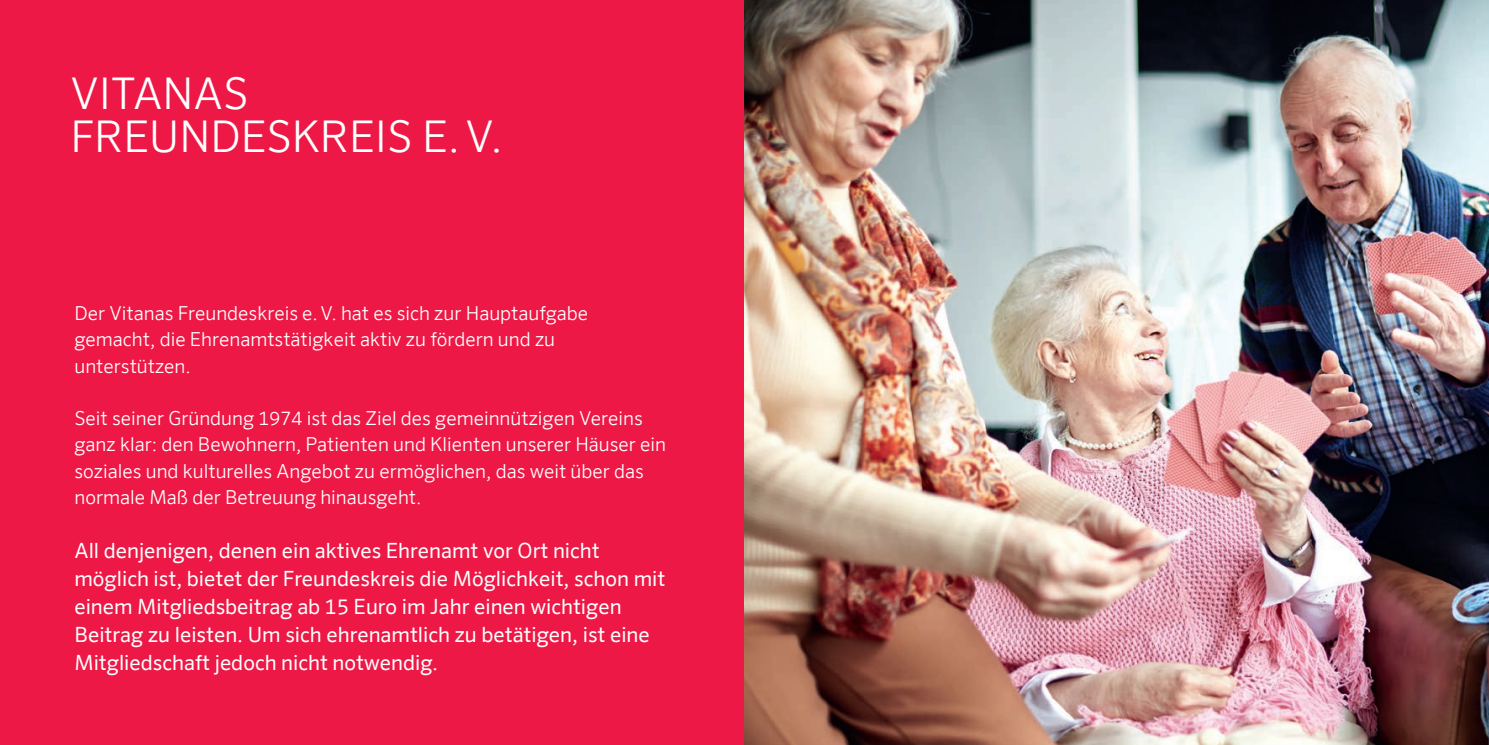
<style>
.page{position:relative;width:1489px;height:745px;background:#fff}
.page>*{position:absolute;margin:0;border:0;box-sizing:border-box;transform-origin:0 0}
.t1{font:300 43.75px/43.8px "Sero Offc Pro";color:#fff}
.t2{font:21px/28px "Sero Offc Pro";color:#fff}
.t3{font:300 19.25px/26.2px "Sero Offc Pro";color:#fff}
</style>
<div class="page">
<div style="left:0;top:0;width:744px;height:744px;background:#ed1845"></div>
<img style="left:744px;top:0;width:744px;height:744px">
<h1 class="t1" style="left:70px;top:71px;width:434px">VITANAS<br>FREUNDESKREIS E.V.</h1>
<p class="t3" style="left:74px;top:300px;width:515px">Der Vitanas Freundeskreis e.V. hat es sich zur Hauptaufgabe gemacht, die Ehrenamtstätigkeit aktiv zu fördern und zu unterstützen.</p>
<p class="t3" style="left:74px;top:405px;width:593px">Seit seiner Gründung 1974 ist das Ziel des gemeinnützigen Vereins ganz klar: den Bewohnern, Patienten und Klienten unserer Häuser ein soziales und kulturelles Angebot zu ermöglichen, das weit über das normale Maß der Betreuung hinausgeht.</p>
<p class="t2" style="left:74px;top:536px;width:592px">All denjenigen, denen ein aktives Ehrenamt vor Ort nicht möglich ist, bietet der Freundeskreis die Möglichkeit, schon mit einem Mitgliedsbeitrag ab 15 Euro im Jahr einen wichtigen Beitrag zu leisten. Um sich ehrenamtlich zu betätigen, ist eine Mitgliedschaft jedoch nicht notwendig.</p>
</div>
